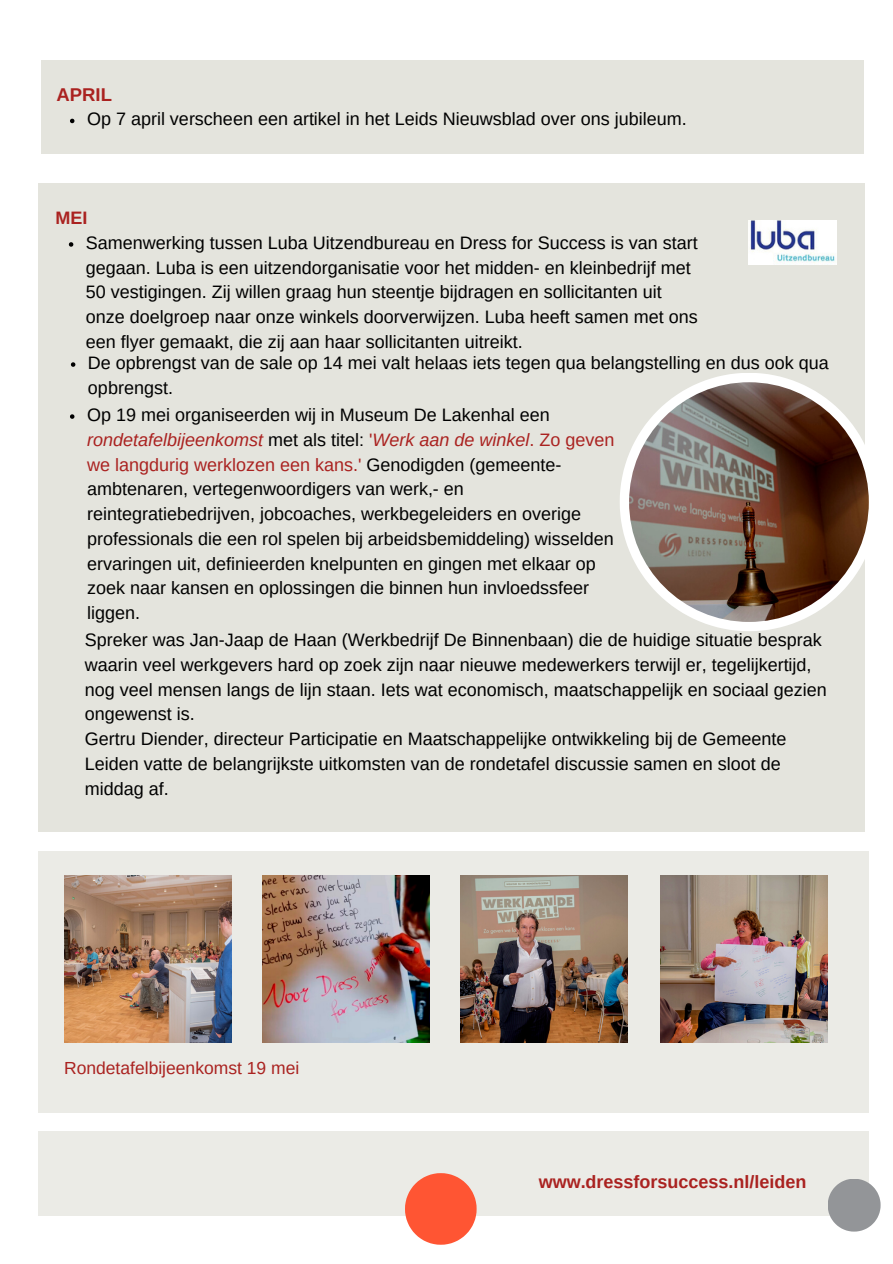
<style>
.page{position:relative;width:893px;height:1264px;background:#fff}
.page>*{position:absolute;margin:0;border:0;box-sizing:border-box;transform-origin:0 0}
.t1{font:700 18.45px "Arimo";color:#aa2220}
.t2{font:18px/24.8px "Arimo";color:#000}
.t3{font:700 18px "Arimo";color:#aa2220}
.t4{font:17.55px "Arimo";color:#aa2220}
.s1{font-style:italic;color:#aa2220}
.s2{color:#aa2220}
</style>
<div class="page">
<div style="left:38px;top:184px;width:826px;height:647px;background:#e4e4dd"></div>
<div style="left:41px;top:60px;width:823px;height:93px;background:#e4e4dd"></div>
<svg style="left:620px;top:373px;width:249px;height:258px"></svg>
<div style="left:38px;top:851px;width:830px;height:261px;background:#ebebe6"></div>
<div style="left:38px;top:1131px;width:830px;height:84px;background:#ebebe6"></div>
<svg style="left:827px;top:1178px;width:53px;height:53px"></svg>
<svg style="left:405px;top:1173px;width:71px;height:71px"></svg>
<img style="left:629px;top:382px;width:239px;height:240px;border-radius:50%">
<img style="left:748px;top:220px;width:88px;height:44px">
<img style="left:64px;top:875px;width:167px;height:167px">
<img style="left:262px;top:875px;width:168px;height:167px">
<img style="left:460px;top:875px;width:167px;height:167px">
<img style="left:660px;top:875px;width:167px;height:167px">
<svg style="left:69px;top:242px;width:4px;height:5px"></svg>
<svg style="left:70px;top:119px;width:4px;height:4px"></svg>
<svg style="left:71px;top:362px;width:4px;height:5px"></svg>
<svg style="left:70px;top:414px;width:4px;height:5px"></svg>
<p class="t1" style="left:56px;top:84px;width:57px">APRIL</p>
<p class="t2" style="left:87px;top:107px;width:601px">Op 7 april verscheen een artikel in het Leids Nieuwsblad over ons jubileum.</p>
<p class="t3" style="left:55px;top:208px;width:33px">MEI</p>
<p class="t2" style="left:86px;top:230px;width:613px">Samenwerking tussen Luba Uitzendbureau en Dress for Success is van start gegaan. Luba is een uitzendorganisatie voor het midden- en kleinbedrijf met 50 vestigingen. Zij willen graag hun steentje bijdragen en sollicitanten uit onze doelgroep naar onze winkels doorverwijzen. Luba heeft samen met ons een flyer gemaakt, die zij aan haar sollicitanten uitreikt.</p>
<p class="t2" style="left:88px;top:350px;width:742px">De opbrengst van de sale op 14 mei valt helaas iets tegen qua belangstelling en dus ook qua opbrengst.</p>
<p class="t2" style="left:87px;top:402px;width:529px">Op 19 mei organiseerden wij in Museum De Lakenhal een <span class="s1">rondetafelbijeenkomst</span> met als titel: <span class="s2">'</span><span class="s1">Werk aan de winkel</span><span class="s2">. Zo geven we langdurig werklozen een kans.'</span> Genodigden (gemeente&shy;ambtenaren, vertegenwoordigers van werk,- en reintegratiebedrijven, jobcoaches, werkbegeleiders en overige professionals die een rol spelen bij arbeidsbemiddeling) wisselden ervaringen uit, definieerden knelpunten en gingen met elkaar op zoek naar kansen en oplossingen die binnen hun invloedssfeer liggen.</p>
<p class="t2" style="left:85px;top:627px;width:743px">Spreker was Jan-Jaap de Haan (Werkbedrijf De Binnenbaan) die de huidige situatie besprak waarin veel werkgevers hard op zoek zijn naar nieuwe medewerkers terwijl er, tegelijkertijd, nog veel mensen langs de lijn staan. Iets wat economisch, maatschappelijk en sociaal gezien ongewenst is.<br>Gertru Diender, directeur Participatie en Maatschappelijke ontwikkeling bij de Gemeente Leiden vatte de belangrijkste uitkomsten van de rondetafel discussie samen en sloot de middag af.</p>
<p class="t4" style="left:64px;top:1058px;width:237px">Rondetafelbijeenkomst 19 mei</p>
<p class="t3" style="left:538px;top:1171px;width:269px">www.dressforsuccess.nl/leiden</p>
</div>
